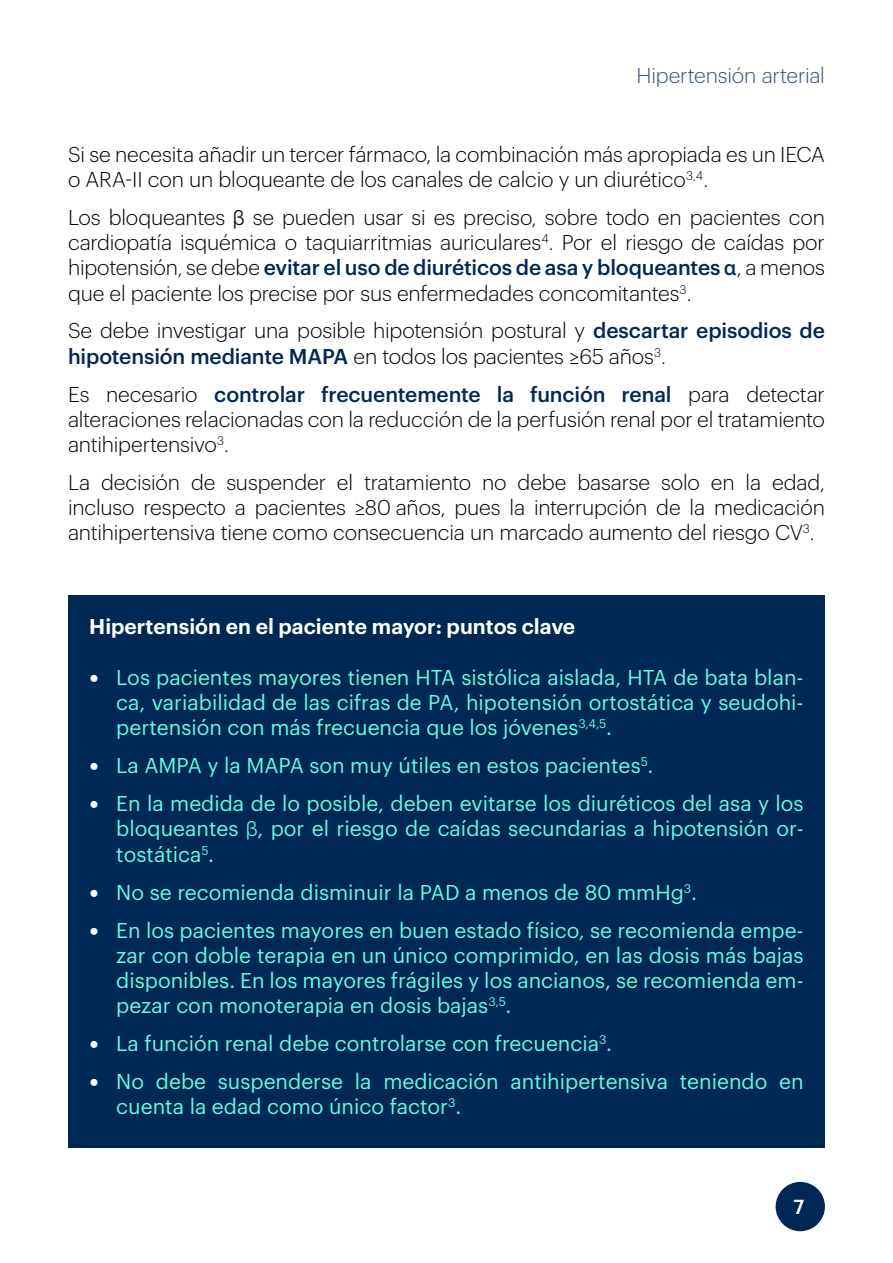
<style>
.page{position:relative;width:893px;height:1263px;background:#fff}
.page>*{position:absolute;margin:0;border:0;box-sizing:border-box;transform-origin:0 0}
.t1{font:300 21px/25.2px "Graphik";letter-spacing:-.005em;color:#000;text-align:justify}
.t2{font:21px/25.2px "Graphik";color:#63fbdd}
.t3{font:600 21px "Graphik";color:#fff}
.t4{font:300 21px "Graphik";letter-spacing:-.005em;color:#335377}
.t5{font:500 19.95px "Graphik";color:#fff}
.s1{font-family:"SF Pro";font-weight:400}
.s2{font-weight:500;color:#002855}
.s3{font-family:"SF Pro";font-weight:400;color:#002855}
.s4{font-family:"SF Pro"}
</style>
<div class="page">
<div style="left:776px;top:1182px;width:49px;height:49px;background:#002855;border-radius:50%"></div>
<div style="left:68px;top:596px;width:757px;height:552px;background:#002855"></div>
<p class="t4" style="left:636px;top:60px;width:190px">Hipertensión arterial</p>
<p class="t1" style="left:68px;top:140px;width:758px">Si se necesita añadir un tercer fármaco, la combinación más apropiada es un IECA o ARA-II con un bloqueante de los canales de calcio y un diurético<sup>3,4</sup>.</p>
<p class="t1" style="left:68px;top:203px;width:758px">Los bloqueantes <span class="s1">β</span> se pueden usar si es preciso, sobre todo en pacientes con cardiopatía isquémica o taquiarritmias auriculares<sup>4</sup>. Por el riesgo de caídas por hipotensión, se debe <span class="s2">evitar el uso de diuréticos de asa y bloqueantes</span> <span class="s3">α</span>, a menos que el paciente los precise por sus enfermedades concomitantes<sup>3</sup>.</p>
<p class="t1" style="left:68px;top:317px;width:758px">Se debe investigar una posible hipotensión postural y <span class="s2">descartar episodios de hipotensión mediante MAPA</span> en todos los pacientes ≥65 años<sup>3</sup>.</p>
<p class="t1" style="left:68px;top:380px;width:758px">Es necesario <span class="s2">controlar frecuentemente la función renal</span> para detectar alteraciones relacionadas con la reducción de la perfusión renal por el tratamiento antihipertensivo<sup>3</sup>.</p>
<p class="t1" style="left:68px;top:468px;width:758px">La decisión de suspender el tratamiento no debe basarse solo en la edad, incluso respecto a pacientes ≥80 años, pues la interrupción de la medicación antihipertensiva tiene como consecuencia un marcado aumento del riesgo CV<sup>3</sup>.</p>
<p class="t3" style="left:89px;top:610px;width:487px">Hipertensión en el paciente mayor: puntos clave</p>
<p class="t2" style="left:116px;top:663px;width:689px;text-align:justify">Los pacientes mayores tienen HTA sistólica aislada, HTA de bata blan&shy;ca, variabilidad de las cifras de PA, hipotensión ortostática y seudohi&shy;pertensión con más frecuencia que los jóvenes<sup>3,4,5</sup>.</p>
<p class="t2" style="left:116px;top:745px;width:689px;line-height:38px">La AMPA y la MAPA son muy útiles en estos pacientes<sup>5</sup>.<br>En la medida de lo posible, deben evitarse los diuréticos del asa y los</p>
<p class="t2" style="left:116px;top:814px;width:689px">bloqueantes <span class="s4">β</span>, por el riesgo de caídas secundarias a hipotensión or&shy;tostática<sup>5</sup>.</p>
<p class="t2" style="left:116px;top:871px;width:689px;line-height:38px">No se recomienda disminuir la PAD a menos de 80 mmHg<sup>3</sup>.<br>En los pacientes mayores en buen estado físico, se recomienda empe-</p>
<p class="t2" style="left:116px;top:941px;width:689px;text-align:justify">zar con doble terapia en un único comprimido, en las dosis más bajas disponibles. En los mayores frágiles y los ancianos, se recomienda em&shy;pezar con monoterapia en dosis bajas<sup>3,5</sup>.</p>
<p class="t2" style="left:116px;top:1023px;width:689px;line-height:38px">La función renal debe controlarse con frecuencia<sup>3</sup>.<br>No debe suspenderse la medicación antihipertensiva teniendo en</p>
<p class="t2" style="left:116px;top:1092px;width:346px">cuenta la edad como único factor<sup>3</sup>.</p>
<p class="t5" style="left:793px;top:1191px;width:12px">7</p>
</div>
